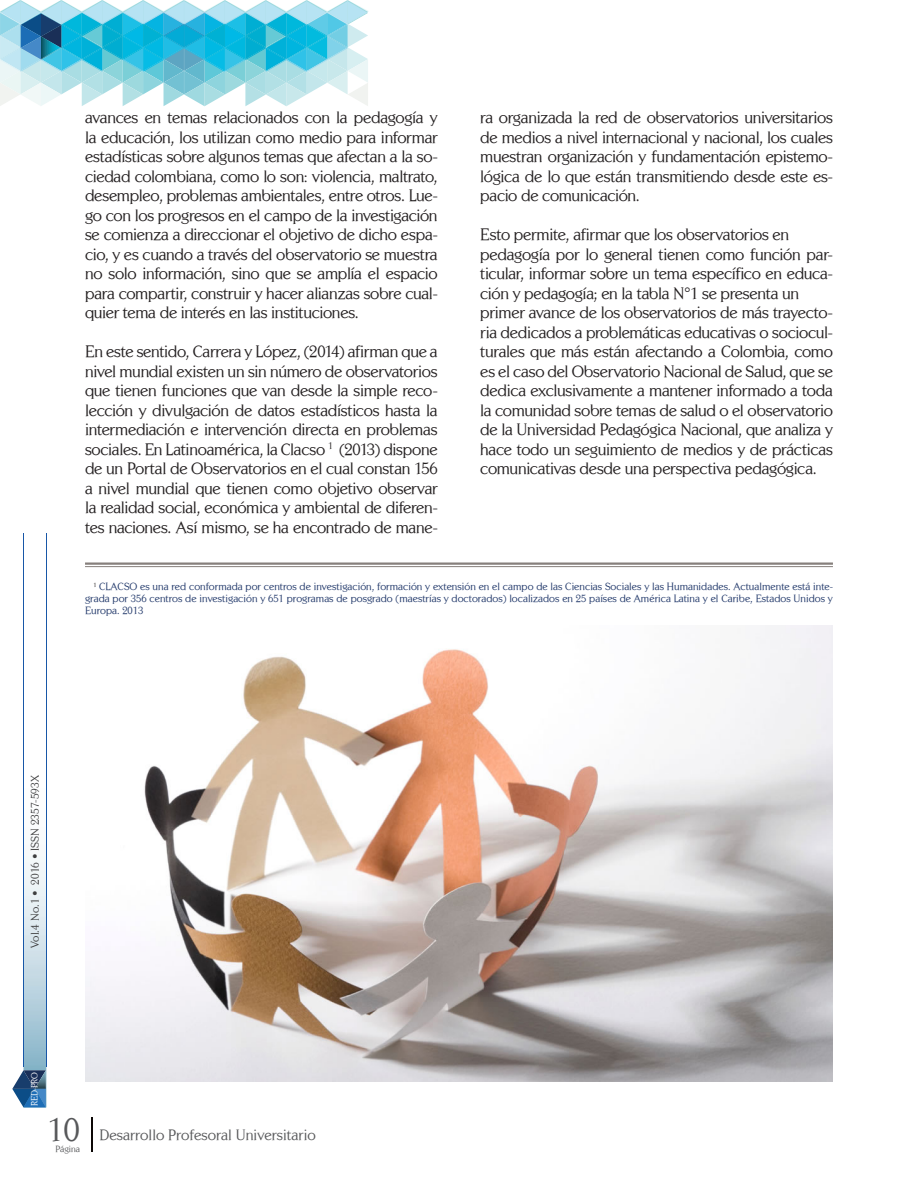
<style>
.page{position:relative;width:918px;height:1188px;background:#fff}
.page>*{position:absolute;margin:0;border:0;box-sizing:border-box;transform-origin:0 0}
.t1{font:16.5px/19.5px "Centabel";letter-spacing:-.02em;color:#231f20;text-align:justify}
.t2{font:15px "Centabel";color:#57585a}
.t3{font:11.25px "Centabel";color:#3e3e3f}
.t4{font:10.5px/12px "Centabel";color:#203769;text-align:justify}
.t5{font:9px "Centabel";letter-spacing:-.025em;color:#fff}
.t6{font:9px "Centabel";color:#57585a}
.s1{font-size:33px}
</style>
<div class="page">
<hr style="left:46px;top:533px;width:1px;height:534px;background:#1857a7">
<hr style="left:23px;top:533px;width:1px;height:534px;background:#1857a7">
<svg style="left:12px;top:856px;width:34px;height:251px"></svg>
<img style="left:35px;top:1070px;width:11px;height:19px">
<svg style="left:0;top:0;width:368px;height:106px"></svg>
<hr style="left:91px;top:1117px;width:1px;height:35px;background:#0c0806">
<hr style="left:85px;top:562px;width:748px;height:3px;background:#867f7c">
<hr style="left:85px;top:566px;width:748px;height:1px;background:#867f7c">
<img style="left:85px;top:626px;width:748px;height:456px">
<p class="t1" style="left:85px;top:108px;width:354px">avances en temas relacionados con la pedagogía y la educación, los utilizan como medio para informar estadísticas sobre algunos temas que afectan a la so&shy;ciedad colombiana, como lo son: violencia, maltrato, desempleo, problemas ambientales, entre otros. Lue&shy;go con los progresos en el campo de la investigación se comienza a direccionar el objetivo de dicho espa&shy;cio, y es cuando a través del observatorio se muestra no solo información, sino que se amplía el espacio para compartir, construir y hacer alianzas sobre cual&shy;quier tema de interés en las instituciones.</p>
<p class="t1" style="left:85px;top:342px;width:354px">En este sentido, Carrera y López, (2014) afirman que a nivel mundial existen un sin número de observatorios que tienen funciones que van desde la simple reco&shy;lección y divulgación de datos estadísticos hasta la intermediación e intervención directa en problemas sociales. En Latinoamérica, la Clacso <sup>1</sup> (2013) dispone de un Portal de Observatorios en el cual constan 156 a nivel mundial que tienen como objetivo observar la realidad social, económica y ambiental de diferen&shy;tes naciones. Así mismo, se ha encontrado de mane-</p>
<p class="t1" style="left:480px;top:108px;width:354px">ra organizada la red de observatorios universitarios de medios a nivel internacional y nacional, los cuales muestran organización y fundamentación epistemo&shy;lógica de lo que están transmitiendo desde este es&shy;pacio de comunicación.</p>
<p class="t1" style="left:480px;top:225px;width:354px;text-align:left">Esto permite, afirmar que los observatorios en pedagogía por lo general tienen como función par&shy;ticular, informar sobre un tema específico en educa&shy;ción y pedagogía; en la tabla N°1 se presenta un primer avance de los observatorios de más trayecto&shy;ria dedicados a problemáticas educativas o sociocul&shy;turales que más están afectando a Colombia, como es el caso del Observatorio Nacional de Salud, que se dedica exclusivamente a mantener informado a toda la comunidad sobre temas de salud o el observatorio de la Universidad Pedagógica Nacional, que analiza y hace todo un seguimiento de medios y de prácticas comunicativas desde una perspectiva pedagógica.</p>
<p class="t4" style="left:85px;top:580px;width:749px;text-indent:8px"><sup>1</sup> CLACSO es una red conformada por centros de investigación, formación y extensión en el campo de las Ciencias Sociales y las Humanidades. Actualmente está inte&shy;grada por 356 centros de investigación y 651 programas de posgrado (maestrías y doctorados) localizados en 25 países de América Latina y el Caribe, Estados Unidos y Europa. 2013</p>
<p class="t3" style="left:28px;top:948px;width:175px;rotate:-90deg">Vol.4 No.1 • 2016 • ISSN 2357-593X</p>
<p class="t5" style="left:29px;top:1106px;width:36px;rotate:-90deg">RED-PRO</p>
<p class="t2" style="left:47px;top:1126px;width:270px"><span class="s1">10</span> Desarrollo Profesoral Universitario</p>
<p class="t6" style="left:55px;top:1144px;width:26px">Página</p>
</div>
